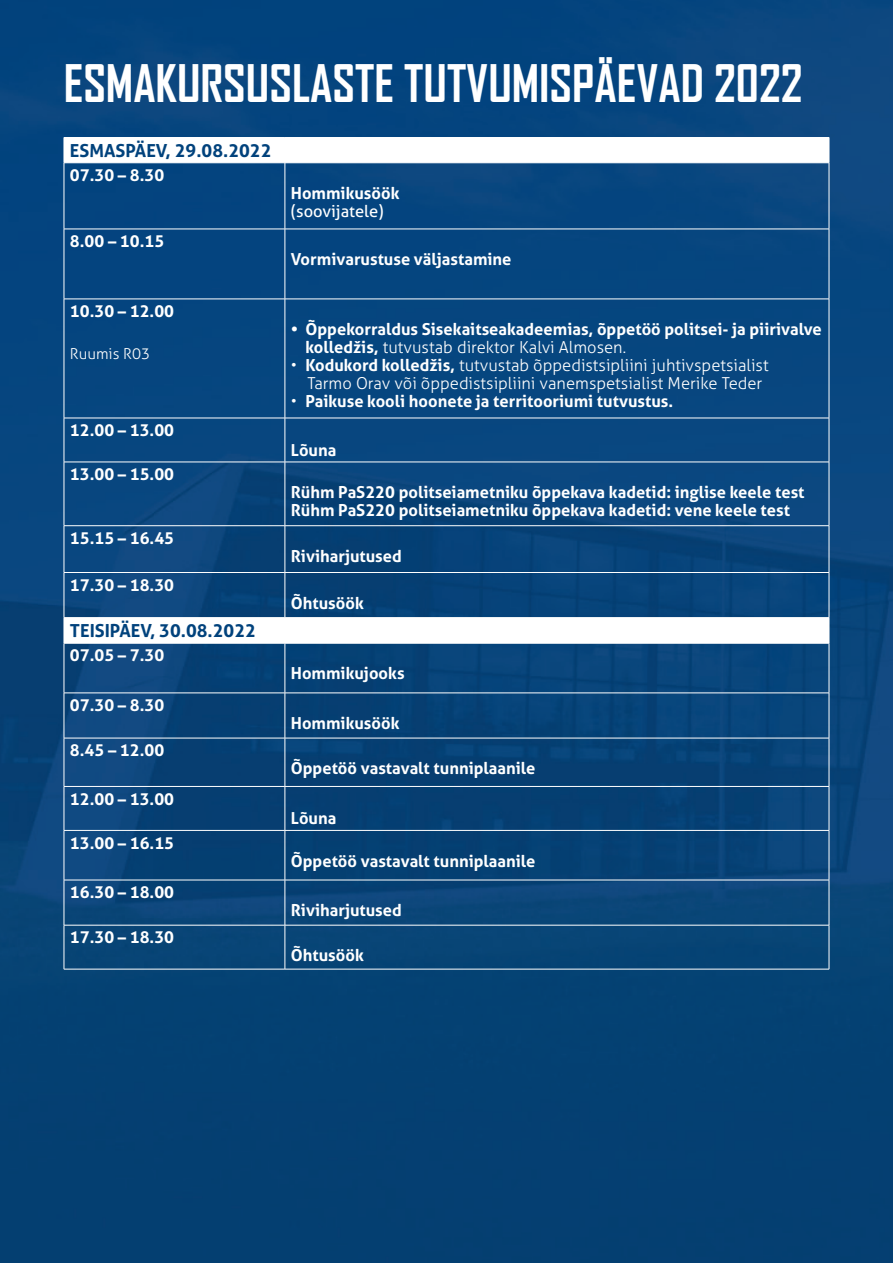
<style>
.page{position:relative;width:893px;height:1263px;background:#fff}
.page>*{position:absolute;margin:0;border:0;box-sizing:border-box;transform-origin:0 0}
.t1{font:700 49.5px "Agency FB";color:#fff}
.t2{font:700 18px "Aller";color:#01427c}
.t3{font:700 16.5px/18px "Aller";color:#fff}
.t4{font:300 16.5px/18px "Aller";color:#fff}
.t5{font:16.5px "Aller";color:#fff}
.t6{font:300 15px "Aller";color:#fff}
.s1{font-weight:300}
.s2{font-weight:700}
</style>
<div class="page">
<img style="left:0;top:0;width:893px;height:1263px">
<svg style="left:64px;top:137px;width:766px;height:26px"></svg>
<hr style="left:64px;top:163px;width:221px;height:1px;background:#fff">
<hr style="left:64px;top:163px;width:1px;height:66px;background:#fff">
<hr style="left:285px;top:163px;width:544px;height:1px;background:#fff">
<hr style="left:285px;top:163px;width:1px;height:66px;background:#fff">
<hr style="left:829px;top:163px;width:1px;height:66px;background:#fff">
<hr style="left:64px;top:229px;width:221px;height:1px;background:#fff">
<hr style="left:64px;top:229px;width:1px;height:70px;background:#fff">
<hr style="left:285px;top:229px;width:544px;height:1px;background:#fff">
<hr style="left:285px;top:229px;width:1px;height:70px;background:#fff">
<hr style="left:829px;top:229px;width:1px;height:70px;background:#fff">
<hr style="left:64px;top:299px;width:221px;height:1px;background:#fff">
<hr style="left:64px;top:299px;width:1px;height:119px;background:#fff">
<hr style="left:285px;top:299px;width:544px;height:1px;background:#fff">
<hr style="left:285px;top:299px;width:1px;height:119px;background:#fff">
<hr style="left:829px;top:299px;width:1px;height:119px;background:#fff">
<hr style="left:64px;top:418px;width:221px;height:1px;background:#fff">
<hr style="left:64px;top:418px;width:1px;height:44px;background:#fff">
<hr style="left:285px;top:418px;width:544px;height:1px;background:#fff">
<hr style="left:285px;top:418px;width:1px;height:44px;background:#fff">
<hr style="left:829px;top:418px;width:1px;height:44px;background:#fff">
<hr style="left:64px;top:462px;width:221px;height:1px;background:#fff">
<hr style="left:64px;top:462px;width:1px;height:63px;background:#fff">
<hr style="left:285px;top:462px;width:544px;height:1px;background:#fff">
<hr style="left:285px;top:462px;width:1px;height:63px;background:#fff">
<hr style="left:829px;top:462px;width:1px;height:63px;background:#fff">
<hr style="left:64px;top:525px;width:221px;height:1px;background:#fff">
<hr style="left:64px;top:526px;width:1px;height:46px;background:#fff">
<hr style="left:285px;top:525px;width:544px;height:1px;background:#fff">
<hr style="left:285px;top:526px;width:1px;height:46px;background:#fff">
<hr style="left:829px;top:526px;width:1px;height:46px;background:#fff">
<hr style="left:64px;top:572px;width:221px;height:1px;background:#fff">
<hr style="left:64px;top:573px;width:1px;height:44px;background:#fff">
<hr style="left:285px;top:572px;width:544px;height:1px;background:#fff">
<hr style="left:285px;top:573px;width:1px;height:44px;background:#fff">
<hr style="left:829px;top:573px;width:1px;height:44px;background:#fff">
<hr style="left:64px;top:617px;width:221px;height:1px;background:#fff">
<hr style="left:285px;top:617px;width:544px;height:1px;background:#fff">
<svg style="left:64px;top:618px;width:766px;height:25px"></svg>
<hr style="left:64px;top:643px;width:221px;height:1px;background:#fff">
<hr style="left:64px;top:643px;width:1px;height:50px;background:#fff">
<hr style="left:285px;top:643px;width:544px;height:1px;background:#fff">
<hr style="left:285px;top:643px;width:1px;height:50px;background:#fff">
<hr style="left:829px;top:643px;width:1px;height:50px;background:#fff">
<hr style="left:64px;top:693px;width:221px;height:1px;background:#fff">
<hr style="left:64px;top:693px;width:1px;height:45px;background:#fff">
<hr style="left:285px;top:693px;width:544px;height:1px;background:#fff">
<hr style="left:285px;top:693px;width:1px;height:45px;background:#fff">
<hr style="left:829px;top:693px;width:1px;height:45px;background:#fff">
<hr style="left:64px;top:738px;width:221px;height:1px;background:#fff">
<hr style="left:64px;top:738px;width:1px;height:48px;background:#fff">
<hr style="left:285px;top:738px;width:544px;height:1px;background:#fff">
<hr style="left:285px;top:738px;width:1px;height:48px;background:#fff">
<hr style="left:829px;top:738px;width:1px;height:48px;background:#fff">
<hr style="left:64px;top:786px;width:221px;height:1px;background:#fff">
<hr style="left:64px;top:787px;width:1px;height:43px;background:#fff">
<hr style="left:285px;top:786px;width:544px;height:1px;background:#fff">
<hr style="left:285px;top:787px;width:1px;height:43px;background:#fff">
<hr style="left:829px;top:787px;width:1px;height:43px;background:#fff">
<hr style="left:64px;top:830px;width:221px;height:1px;background:#fff">
<hr style="left:64px;top:831px;width:1px;height:49px;background:#fff">
<hr style="left:285px;top:830px;width:544px;height:1px;background:#fff">
<hr style="left:285px;top:831px;width:1px;height:49px;background:#fff">
<hr style="left:829px;top:831px;width:1px;height:49px;background:#fff">
<hr style="left:64px;top:880px;width:221px;height:1px;background:#fff">
<hr style="left:64px;top:880px;width:1px;height:45px;background:#fff">
<hr style="left:285px;top:880px;width:544px;height:1px;background:#fff">
<hr style="left:285px;top:880px;width:1px;height:45px;background:#fff">
<hr style="left:829px;top:880px;width:1px;height:45px;background:#fff">
<hr style="left:64px;top:925px;width:221px;height:1px;background:#fff">
<hr style="left:64px;top:925px;width:1px;height:44px;background:#fff">
<hr style="left:285px;top:925px;width:544px;height:1px;background:#fff">
<hr style="left:285px;top:925px;width:1px;height:44px;background:#fff">
<hr style="left:829px;top:925px;width:1px;height:44px;background:#fff">
<hr style="left:64px;top:969px;width:221px;height:1px;background:#fff">
<hr style="left:285px;top:969px;width:544px;height:1px;background:#fff">
<h1 class="t1" style="left:64px;top:52px;width:740px">ESMAKURSUSLASTE TUTVUMISPÄEVAD 2022</h1>
<p class="t2" style="left:70px;top:139px;width:203px">ESMASPÄEV, 29.08.2022</p>
<p class="t3" style="left:70px;top:166px;width:96px">07.30 – 8.30</p>
<p class="t3" style="left:291px;top:184px;width:110px">Hommikusöök</p>
<p class="t5" style="left:291px;top:201px;width:94px">(soovijatele)</p>
<p class="t3" style="left:70px;top:232px;width:96px">8.00 – 10.15</p>
<p class="t3" style="left:291px;top:250px;width:222px">Vormivarustuse väljastamine</p>
<p class="t3" style="left:70px;top:302px;width:106px">10.30 – 12.00</p>
<p class="t6" style="left:70px;top:345px;width:82px">Ruumis R03</p>
<p class="t3" style="left:305px;top:320px;width:518px;text-indent:-15px">• Õppekorraldus Sisekaitseakadeemias, õppetöö politsei- ja piirivalve kolledžis, <span class="s1">tutvustab direktor Kalvi Almosen.</span></p>
<p class="t4" style="left:307px;top:356px;width:463px;text-indent:-16px">• <span class="s2">Kodukord kolledžis,</span> tutvustab õppedistsipliini juhtivspetsialist<br>Tarmo Orav või õppedistsipliini vanemspetsialist Merike Teder</p>
<p class="t3" style="left:291px;top:392px;width:384px"><span class="s1">•</span> Paikuse kooli hoonete ja territooriumi tutvustus.</p>
<p class="t3" style="left:70px;top:421px;width:106px">12.00 – 13.00</p>
<p class="t3" style="left:70px;top:465px;width:106px">13.00 – 15.00</p>
<p class="t3" style="left:70px;top:529px;width:106px">15.15 – 16.45</p>
<p class="t3" style="left:70px;top:576px;width:106px">17.30 – 18.30</p>
<p class="t2" style="left:70px;top:620px;width:188px">TEISIPÄEV, 30.08.2022</p>
<p class="t3" style="left:70px;top:646px;width:96px">07.05 – 7.30</p>
<p class="t3" style="left:70px;top:696px;width:96px">07.30 – 8.30</p>
<p class="t3" style="left:70px;top:741px;width:96px">8.45 – 12.00</p>
<p class="t3" style="left:70px;top:790px;width:106px">12.00 – 13.00</p>
<p class="t3" style="left:70px;top:834px;width:106px">13.00 – 16.15</p>
<p class="t3" style="left:70px;top:883px;width:106px">16.30 – 18.00</p>
<p class="t3" style="left:70px;top:928px;width:106px">17.30 – 18.30</p>
<p class="t3" style="left:291px;top:441px;width:47px">Lõuna</p>
<p class="t3" style="left:291px;top:483px;width:515px">Rühm PaS220 politseiametniku õppekava kadetid: inglise keele test<br>Rühm PaS220 politseiametniku õppekava kadetid: vene keele test</p>
<p class="t3" style="left:291px;top:547px;width:112px">Riviharjutused</p>
<p class="t3" style="left:291px;top:594px;width:74px">Õhtusöök</p>
<p class="t3" style="left:291px;top:664px;width:115px">Hommikujooks</p>
<p class="t3" style="left:291px;top:714px;width:110px">Hommikusöök</p>
<p class="t3" style="left:291px;top:759px;width:246px">Õppetöö vastavalt tunniplaanile</p>
<p class="t3" style="left:291px;top:809px;width:47px">Lõuna</p>
<p class="t3" style="left:291px;top:852px;width:246px">Õppetöö vastavalt tunniplaanile</p>
<p class="t3" style="left:291px;top:901px;width:112px">Riviharjutused</p>
<p class="t3" style="left:291px;top:946px;width:74px">Õhtusöök</p>
</div>
